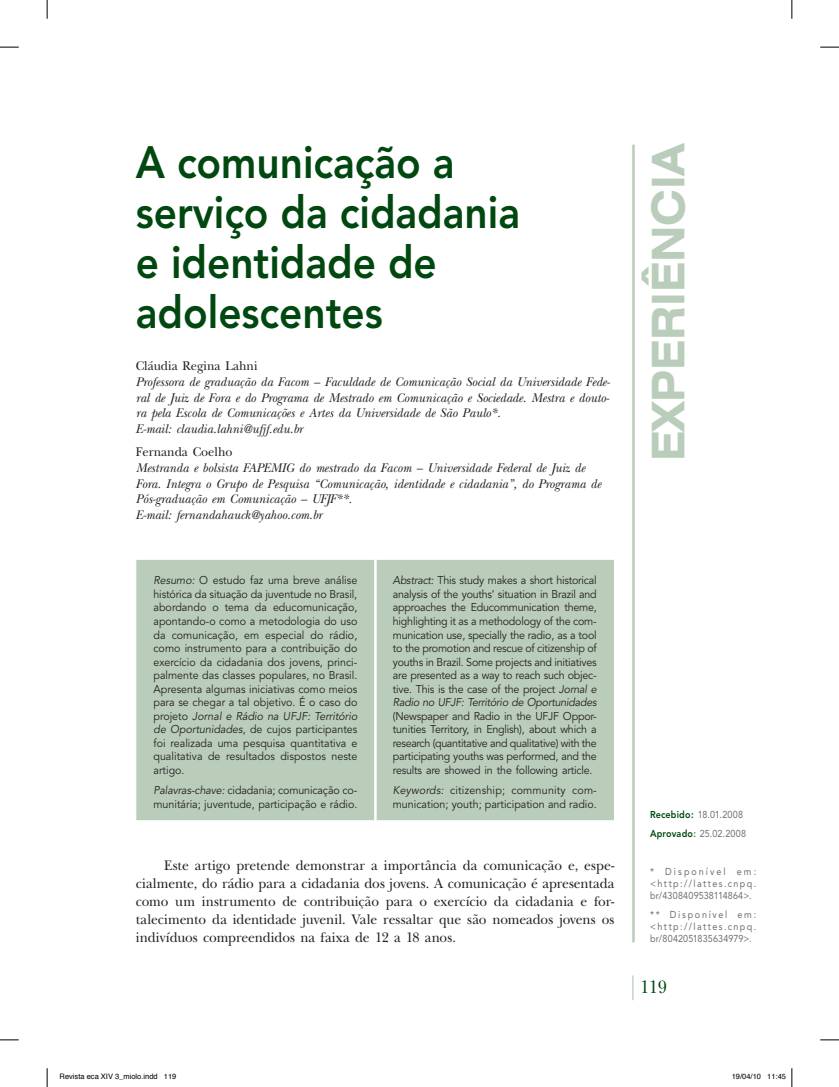
<style>
.page{position:relative;width:839px;height:1087px;background:#fff}
.page>*{position:absolute;margin:0;border:0;box-sizing:border-box;transform-origin:0 0}
.t1{font:800 45px/50px "Avenir";color:#004710;scale:.9 1}
.t2{font:700 expanded 45px "Swiss 721 BT";color:#b9cdba;scale:.88 1}
.t3{font:18.75px "New Baskerville";color:#004710;scale:.9 1}
.t4{font:14.38px/18.1px "New Baskerville";letter-spacing:-.01em;color:#231f20;text-align:justify;scale:.95 1}
.t5{font:italic 13.12px/15.8px "New Baskerville";color:#231f20;scale:.95 1}
.t6{font:13.12px "New Baskerville";color:#231f20;scale:.95 1}
.t7{font:11.25px/13.5px "Avenir";color:#231f20;text-align:justify;scale:.95 1}
.t8{font:10px/12px "Avenir";letter-spacing:.095em;color:#6c6d70;text-align:justify;scale:.9 1}
.t9{font:10px/19.1px "Avenir";letter-spacing:.01em;color:#6c6d70;scale:.9 1}
.t10{font:7.5px "Helvetica";color:#000}
.s1{font-style:italic}
.s2{font-weight:800;color:#004710}
.s3{font-weight:800;color:#3c7044}
</style>
<div class="page">
<hr style="left:632px;top:145px;width:2px;height:797px;background:#b9cdba">
<svg style="left:632px;top:975px;width:1px;height:25px"></svg>
<div style="left:136px;top:559px;width:478px;height:261px;background:#b9cdba;border:1px solid #fff"></div>
<hr style="left:374px;top:559px;width:2px;height:261px;background:#fff">
<svg style="left:0;top:46px;width:19px;height:2px"></svg>
<svg style="left:820px;top:46px;width:18px;height:2px"></svg>
<svg style="left:0;top:1039px;width:19px;height:1px"></svg>
<svg style="left:820px;top:1039px;width:18px;height:1px"></svg>
<svg style="left:46px;top:0;width:2px;height:19px"></svg>
<svg style="left:46px;top:1068px;width:2px;height:18px"></svg>
<svg style="left:791px;top:0;width:1px;height:19px"></svg>
<svg style="left:791px;top:1068px;width:1px;height:18px"></svg>
<h1 class="t1" style="left:136px;top:138px;width:428px">A comunicação a serviço da cidadania e identidade de adolescentes</h1>
<p class="t6" style="left:136px;top:358px;width:130px">Cláudia Regina Lahni</p>
<p class="t5" style="left:136px;top:374px;width:500px">Professora de graduação da Facom – Faculdade de Comunicação Social da Universidade Fede‑ ral de Juiz de Fora e do Programa de Mestrado em Comunicação e Sociedade. Mestra e douto‑ ra pela Escola de Comunicações e Artes da Universidade de São Paulo*.<br>E‑mail: claudia.lahni@ufjf.edu.br</p>
<p class="t6" style="left:136px;top:444px;width:103px">Fernanda Coelho</p>
<p class="t5" style="left:136px;top:459px;width:491px">Mestranda e bolsista FAPEMIG do mestrado da Facom – Universidade Federal de Juiz de Fora. Integra o Grupo de Pesquisa “Comunicação, identidade e cidadania”, do Programa de Pós‑graduação em Comunicação – UFJF**.<br>E‑mail: fernandahauck@yahoo.com.br</p>
<p class="t7" style="left:153px;top:574px;width:216px"><span class="s1">Resumo:</span> O estudo faz uma breve análise histórica da situação da juventude no Brasil, abordando o tema da educomunicação, apontando‑o como a metodologia do uso da comunicação, em especial do rádio, como instrumento para a contribuição do exercício da cidadania dos jovens, princi‑ palmente das classes populares, no Brasil.<br>Apresenta algumas iniciativas como meios para se chegar a tal objetivo. É o caso do projeto <span class="s1">Jornal e Rádio na UFJF: Território de Oportunidades</span>, de cujos participantes foi realizada uma pesquisa quantitativa e qualitativa de resultados dispostos neste artigo.</p>
<p class="t7" style="left:153px;top:783px;width:216px"><span class="s1">Palavras‑chave:</span> cidadania; comunicação co‑ munitária; juventude, participação e rádio.</p>
<p class="t7" style="left:393px;top:574px;width:216px"><span class="s1">Abstract:</span> This study makes a short historical analysis of the youths’ situation in Brazil and approaches the Educommunication theme, highlighting it as a methodology of the com‑ munication use, specially the radio, as a tool to the promotion and rescue of citizenship of youths in Brazil. Some projects and initiatives are presented as a way to reach such objec‑ tive. This is the case of the project <span class="s1">Jornal e Radio no UFJF: Território de Oportunidades</span></p>
<p class="t7" style="left:393px;top:709px;width:216px">(Newspaper and Radio in the UFJF Oppor‑ tunities Territory, in English), about which a research (quantitative and qualitative) with the participating youths was performed, and the results are showed in the following article.</p>
<p class="t7" style="left:393px;top:783px;width:216px"><span class="s1">Keywords:</span> citizenship; community com‑ munication; youth; participation and radio.</p>
<p class="t4" style="left:136px;top:855px;width:505px;text-indent:28px">Este artigo pretende demonstrar a importância da comunicação e, espe&shy;cialmente, do rádio para a cidadania dos jovens. A comunicação é apresentada como um instrumento de contribuição para o exercício da cidadania e for&shy;talecimento da identidade juvenil. Vale ressaltar que são nomeados jovens os indivíduos compreendidos na faixa de 12 a 18 anos.</p>
<h1 class="t2" style="left:641px;top:460px;width:364px;rotate:-90deg">experiência</h1>
<p class="t9" style="left:649px;top:804px;width:108px"><span class="s2">Recebido:</span> 18.01.2008<br><span class="s2">Aprovado</span><span class="s3">:</span> 25.02.2008</p>
<p class="t8" style="left:649px;top:865px;width:119px">* Disponível em: &lt;http://lattes.cnpq. br/4308409538114864&gt;.</p>
<p class="t8" style="left:649px;top:908px;width:119px">** Disponível em: &lt;http://lattes.cnpq. br/8042051835634979&gt;.</p>
<h2 class="t3" style="left:640px;top:975px;width:31px">119</h2>
<p class="t10" style="left:60px;top:1070px;width:118px">Revista eca XIV 3_miolo.indd 119</p>
<p class="t10" style="left:731px;top:1070px;width:56px">19/04/10 11:45</p>
</div>
